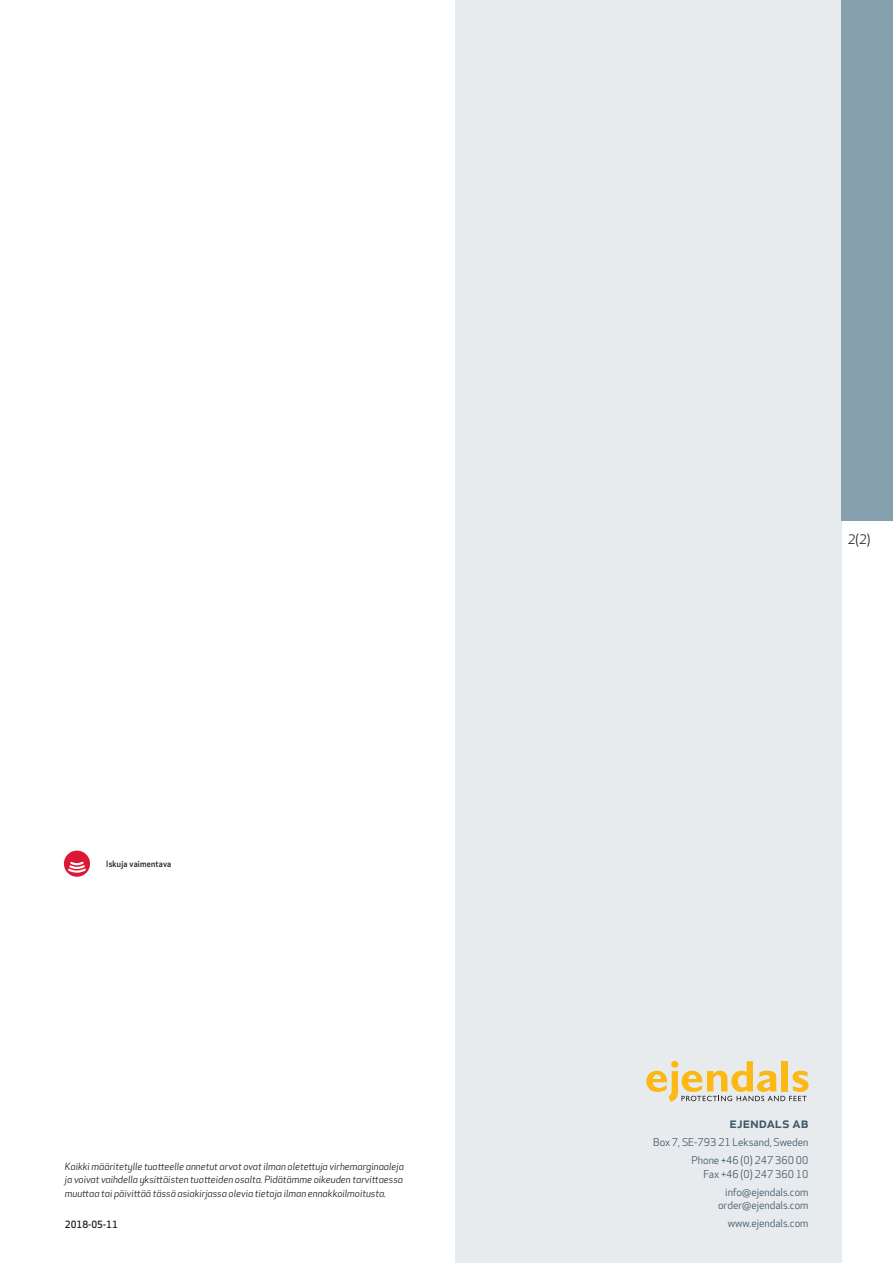
<style>
.page{position:relative;width:893px;height:1263px;background:#fff}
.page>*{position:absolute;margin:0;border:0;box-sizing:border-box;transform-origin:0 0}
.t1{font:500 15px "Apex New";color:#405968}
.t2{font:12.75px "Apex New";color:#231f20}
.t3{font:10.5px/18px "Apex New";color:#405968;text-align:right}
.t4{font:italic 9.75px/13.5px "Apex New";color:#231f20;text-align:justify}
.t5{font:500 9.75px "Apex New";color:#231f20}
.Artikel{font:500 8.55px "Apex New";letter-spacing:.025em;color:#231f20;scale:.95 1}
</style>
<div class="page">
<div style="left:455px;top:0;width:387px;height:1263px;background:#e8ebee"></div>
<svg style="left:646px;top:1061px;width:162px;height:40px"></svg>
<div style="left:842px;top:0;width:51px;height:520px;background:#87a0ae"></div>
<div style="left:64px;top:851px;width:26px;height:26px;background:#db1836;border-radius:50%"></div>
<svg style="left:66px;top:861px;width:22px;height:13px"></svg>
<p class="Artikel" style="left:106px;top:858px;width:70px">Iskuja vaimentava</p>
<p class="t4" style="left:65px;top:1159px;width:340px">Kaikki määritetylle tuotteelle annetut arvot ovat ilman oletettuja virhemarginaaleja ja voivat vaihdella yksittäisten tuotteiden osalta. Pidätämme oikeuden tarvittaessa muuttaa tai päivittää tässä asiakirjassa olevia tietoja ilman ennakkoilmoitusta.</p>
<p class="t5" style="left:65px;top:1218px;width:54px">2018-05-11</p>
<h2 class="t2" style="left:848px;top:531px;width:24px">2(2)</h2>
<h1 class="t1" style="left:729px;top:1113px;width:80px">ejendals ab</h1>
<p class="t3" style="left:653px;top:1133px;width:157px">Box 7, SE-793 21 Leksand, Sweden<br>Phone +46 (0) 247 360 00</p>
<p class="t3" style="left:703px;top:1165px;width:107px">Fax +46 (0) 247 360 10 info@ejendals.com</p>
<p class="t3" style="left:718px;top:1196px;width:92px">order@ejendals.com</p>
<p class="t3" style="left:728px;top:1215px;width:82px">www.ejendals.com</p>
</div>
